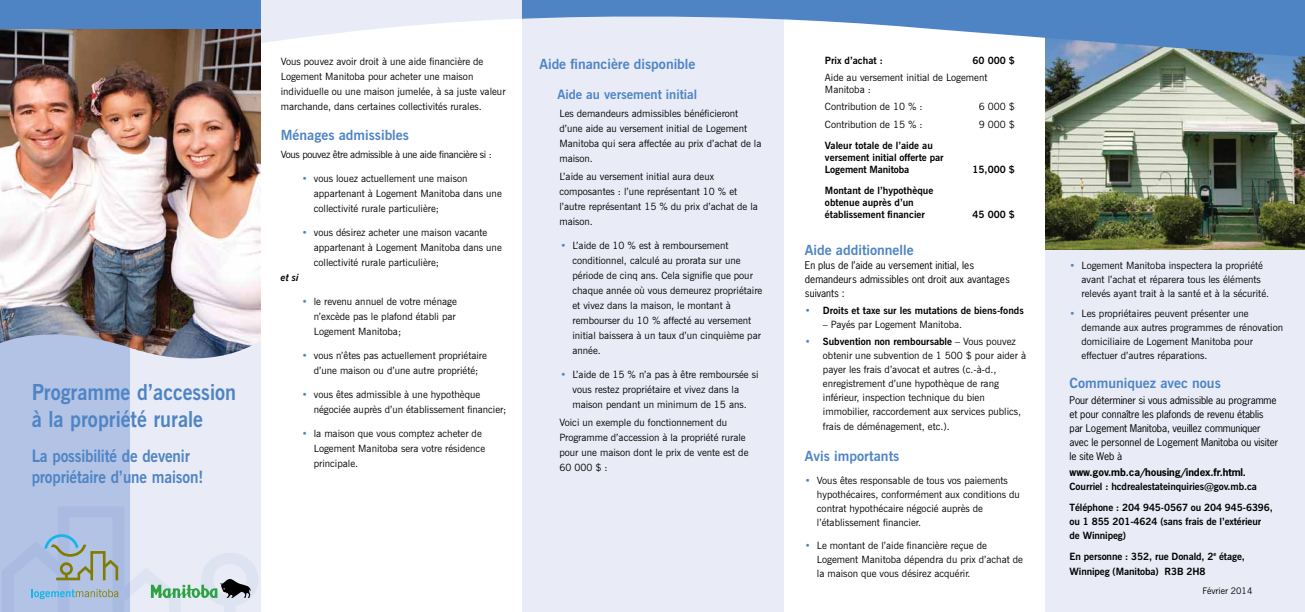
<style>
.page{position:relative;width:1305px;height:612px;background:#fff}
.page>*{position:absolute;margin:0;border:0;box-sizing:border-box;transform-origin:0 0}
.t1{font:700 22.1px/26.6px "News Gothic BT";color:#4f84c4;scale:.9 1}
.t2{font:700 17px/20.5px "News Gothic BT";letter-spacing:-.01em;color:#4f84c4;scale:.9 1}
.t3{font:700 14px "News Gothic BT";color:#4f84c4}
.t4{font:700 13px "News Gothic BT";color:#4f84c4}
.t5{font:10px/15px "News Gothic BT";color:#000}
.t6{font:700 10px/12px "News Gothic BT";letter-spacing:-.01em;color:#000}
.t7{font:10px/14px "News Gothic Std";letter-spacing:-.01em;color:#000}
.t8{font:10px "News Gothic BT";letter-spacing:-.03em;color:#000}
.t9{font:700 10px "News Gothic Std";letter-spacing:-.01em;color:#000}
.t10{font:italic 700 10px "News Gothic BT";color:#000}
.t11{font:9px "News Gothic BT";color:#000}
.s1{color:#4f84c4}
.s2{font-weight:400;color:#4f84c4}
.s3{font-weight:700}
</style>
<div class="page">
<div style="left:522px;top:0;width:261px;height:612px;background:#e9ecf7"></div>
<div style="left:1045px;top:0;width:260px;height:612px;background:#e9ecf7"></div>
<img style="left:0;top:29px;width:261px;height:305px">
<div style="left:130px;top:334px;width:131px;height:278px;background:#e9ecf7"></div>
<div style="left:0;top:334px;width:130px;height:278px;background:#b2c3e5"></div>
<img style="left:31px;top:553px;width:227px;height:59px">
<svg style="left:44px;top:534px;width:74px;height:46px"></svg>
<svg style="left:32px;top:589px;width:86px;height:10px"></svg>
<div style="left:0;top:0;width:261px;height:29px;background:#4f84c4"></div>
<img style="left:1045px;top:59px;width:260px;height:191px">
<svg style="left:261px;top:0;width:261px;height:43px"></svg>
<svg style="left:522px;top:0;width:783px;height:59px;fill:#4f84c4"></svg>
<svg style="left:151px;top:579px;width:100px;height:19px"></svg>
<h1 class="t1" style="left:32px;top:379px;width:229px">Programme d’accession à la propriété rurale</h1>
<h2 class="t2" style="left:32px;top:446px;width:192px">La possibilité de devenir propriétaire d’une maison!</h2>
<p class="t5" style="left:281px;top:53px;width:226px">Vous pouvez avoir droit à une aide financière de Logement Manitoba pour acheter une maison individuelle ou une maison jumelée, à sa juste valeur marchande, dans certaines collectivités rurales.</p>
<h3 class="t3" style="left:281px;top:127px;width:130px">Ménages admissibles</h3>
<p class="t8" style="left:281px;top:149px;width:213px">Vous pouvez être admissible à une aide financière si :</p>
<p class="t5" style="left:314px;top:171px;width:190px;text-indent:-12px"><span class="s1">•</span> vous louez actuellement une maison appartenant à Logement Manitoba dans une collectivité rurale particulière;</p>
<p class="t5" style="left:314px;top:225px;width:190px;text-indent:-12px"><span class="s1">•</span> vous désirez acheter une maison vacante appartenant à Logement Manitoba dans une collectivité rurale particulière;</p>
<p class="t10" style="left:281px;top:272px;width:20px">et si</p>
<p class="t5" style="left:314px;top:294px;width:145px;text-align:justify;text-indent:-12px"><span class="s1">•</span> le revenu annuel de votre ménage n’excède pas le plafond établi par Logement Manitoba;</p>
<p class="t5" style="left:302px;top:348px;width:187px;text-align:center"><span class="s1">•</span> vous n’êtes pas actuellement propriétaire d’une maison ou d’une autre propriété;</p>
<p class="t5" style="left:314px;top:387px;width:194px;text-indent:-12px"><span class="s1">•</span> vous êtes admissible à une hypothèque négociée auprès d’un établissement financier;</p>
<p class="t5" style="left:314px;top:426px;width:173px;text-indent:-12px"><span class="s1">•</span> la maison que vous comptez acheter de<br>Logement Manitoba sera votre résidence principale.</p>
<h3 class="t3" style="left:539px;top:55px;width:158px">Aide financière disponible</h3>
<h3 class="t4" style="left:557px;top:86px;width:141px">Aide au versement initial</h3>
<p class="t5" style="left:559px;top:106px;width:203px">Les demandeurs admissibles bénéficieront d’une aide au versement initial de Logement Manitoba qui sera affectée au prix d’achat de la maison.</p>
<p class="t5" style="left:559px;top:169px;width:200px">L’aide au versement initial aura deux composantes : l’une représentant 10 % et l’autre représentant 15 % du prix d’achat de la maison.</p>
<p class="t5" style="left:572px;top:238px;width:191px;text-indent:-12px"><span class="s1">•</span> L’aide de 10 % est à remboursement conditionnel, calculé au prorata sur une période de cinq ans. Cela signifie que pour chaque année où vous demeurez propriétaire et vivez dans la maison, le montant à rembourser du 10 % affecté au versement initial baissera à un taux d’un cinquième par année.</p>
<p class="t5" style="left:572px;top:367px;width:188px;text-indent:-12px"><span class="s1">•</span> L’aide de 15 % n’a pas à être remboursée si vous restez propriétaire et vivez dans la maison pendant un minimum de 15 ans.</p>
<p class="t5" style="left:559px;top:415px;width:191px">Voici un exemple du fonctionnement du Programme d’accession à la propriété rurale pour une maison dont le prix de vente est de 60 000 $ :</p>
<p class="t6" style="left:825px;top:55px;width:60px">Prix d’achat :</p>
<p class="t6" style="left:973px;top:55px;width:44px">60 000 $</p>
<p class="t5" style="left:825px;top:71px;width:164px;line-height:12px">Aide au versement initial de Logement<br>Manitoba :</p>
<p class="t5" style="left:825px;top:99px;width:99px">Contribution de 10 % :</p>
<p class="t5" style="left:979px;top:99px;width:38px">6 000 $</p>
<p class="t5" style="left:825px;top:117px;width:99px">Contribution de 15 % :</p>
<p class="t5" style="left:979px;top:117px;width:38px">9 000 $</p>
<p class="t6" style="left:825px;top:139px;width:120px">Valeur totale de l’aide au versement initial offerte par<br>Logement Manitoba</p>
<p class="t6" style="left:973px;top:163px;width:44px">15,000 $</p>
<p class="t6" style="left:825px;top:185px;width:110px">Montant de l’hypothèque obtenue auprès d’un établissement financier</p>
<p class="t6" style="left:973px;top:209px;width:44px">45 000 $</p>
<h3 class="t3" style="left:805px;top:241px;width:110px">Aide additionnelle</h3>
<p class="t7" style="left:805px;top:258px;width:206px">En plus de l’aide au versement initial, les demandeurs admissibles ont droit aux avantages suivants :</p>
<p class="t6" style="left:805px;top:304px;width:220px"><span class="s2">•</span> Droits et taxe sur les mutations de biens-fonds</p>
<p class="t5" style="left:823px;top:317px;width:141px">– Payés par Logement Manitoba.</p>
<p class="t5" style="left:823px;top:334px;width:205px;line-height:14px;text-indent:-18px"><span class="s1">•</span> <span class="s3">Subvention non remboursable</span> – Vous pouvez obtenir une subvention de 1 500 $ pour aider à payer les frais d’avocat et autres (c.-à-d., enregistrement d’une hypothèque de rang inférieur, inspection technique du bien immobilier, raccordement aux services publics,</p>
<p class="t5" style="left:823px;top:419px;width:128px">frais de déménagement, etc.).</p>
<h3 class="t3" style="left:805px;top:448px;width:96px">Avis importants</h3>
<p class="t5" style="left:817px;top:474px;width:205px;line-height:14px;text-indent:-12px"><span class="s1">•</span> Vous êtes responsable de tous vos paiements hypothécaires, conformément aux conditions du contrat hypothécaire négocié auprès de l’établissement financier.</p>
<p class="t5" style="left:817px;top:539px;width:208px;line-height:14px;text-indent:-12px"><span class="s1">•</span> Le montant de l’aide financière reçue de<br>Logement Manitoba dépendra du prix d’achat de la maison que vous désirez acquérir.</p>
<p class="t5" style="left:1082px;top:258px;width:189px;line-height:14px;text-indent:-12px"><span class="s1">•</span> Logement Manitoba inspectera la propriété avant l’achat et réparera tous les éléments relevés ayant trait à la santé et à la sécurité.</p>
<p class="t5" style="left:1082px;top:306px;width:203px;line-height:14px;text-indent:-12px"><span class="s1">•</span> Les propriétaires peuvent présenter une demande aux autres programmes de rénovation domiciliaire de Logement Manitoba pour effectuer d’autres réparations.</p>
<h3 class="t3" style="left:1070px;top:374px;width:153px">Communiquez avec nous</h3>
<p class="t7" style="left:1070px;top:393px;width:210px">Pour déterminer si vous admissible au programme et pour connaître les plafonds de revenu établis par Logement Manitoba, veuillez communiquer avec le personnel de Logement Manitoba ou visiter le site Web à</p>
<p class="t9" style="left:1070px;top:465px;width:178px">www.gov.mb.ca/housing/index.fr.html.</p>
<p class="t6" style="left:1070px;top:475px;width:205px;line-height:21px">Courriel : hcdrealestateinquiries@gov.mb.ca<br>Téléphone : 204 945‑0567 ou 204 945-6396,</p>
<p class="t6" style="left:1070px;top:514px;width:193px;line-height:14px">ou 1 855 201-4624 (sans frais de l’extérieur de Winnipeg)</p>
<p class="t6" style="left:1070px;top:548px;width:177px;line-height:15px">En personne : 352, rue Donald, 2<sup>e</sup> étage,<br>Winnipeg (Manitoba) R3B 2H8</p>
<p class="t11" style="left:1202px;top:585px;width:52px">Février 2014</p>
</div>
